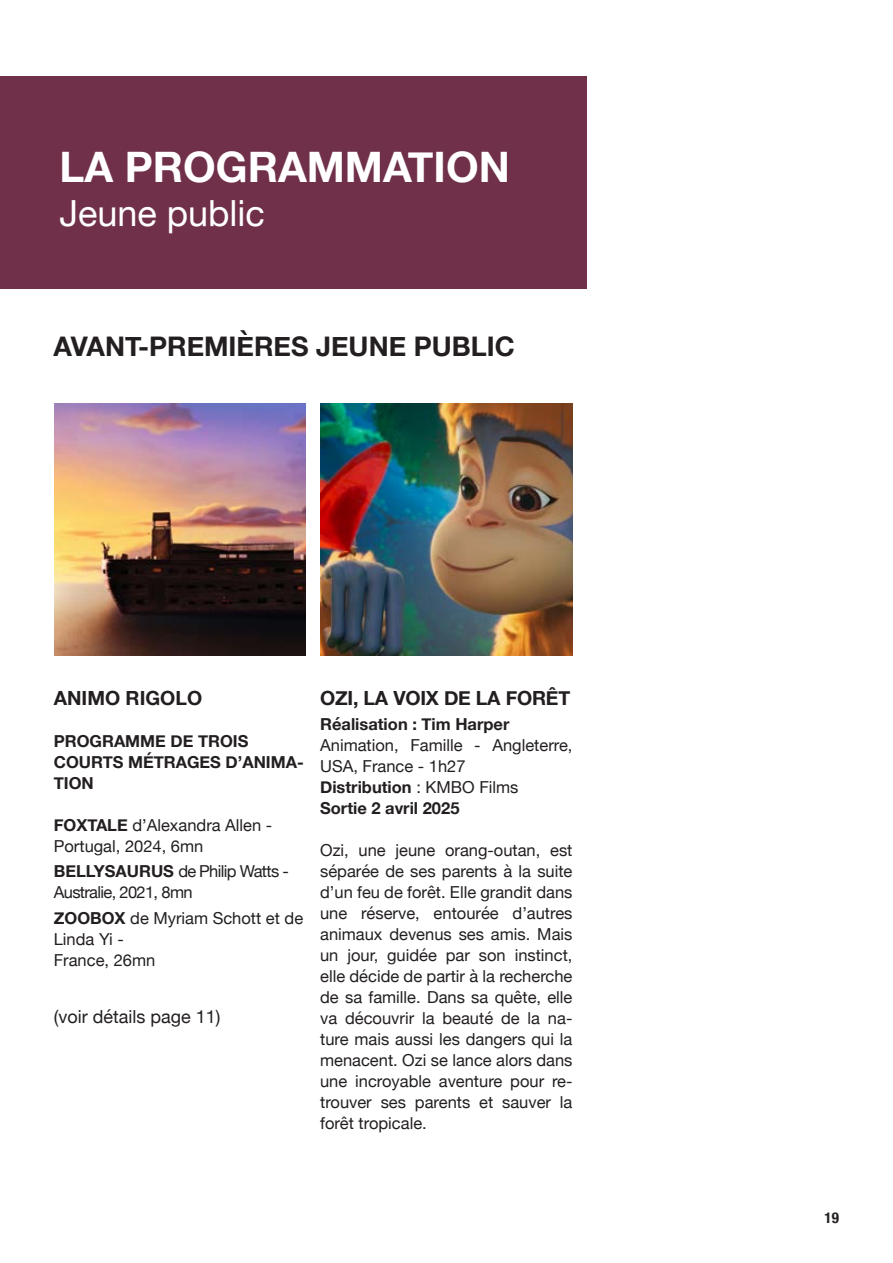
<style>
.page{position:relative;width:893px;height:1263px;background:#fff}
.page>*{position:absolute;margin:0;border:0;box-sizing:border-box;transform-origin:0 0}
.t1{font:700 42px "Helvetica Neue";color:#fff}
.t2{font:36px "Helvetica Neue";color:#fff}
.t3{font:700 27px "Helvetica Neue";color:#231f20}
.t4{font:700 19.5px "Helvetica Neue";letter-spacing:-.01em;color:#231f20}
.t5{font:18px "Helvetica Neue";color:#231f20}
.t6{font:16.5px/21px "Helvetica Neue";color:#231f20}
.t7{font:700 16.5px/21px "Helvetica Neue";color:#231f20}
.t8{font:16.5px/21px "Helvetica Neue";letter-spacing:-.04em;color:#231f20}
.t9{font:700 condensed 15px "Helvetica Neue";color:#231f20}
.s1{font-weight:700}
</style>
<div class="page">
<div style="left:0;top:76px;width:587px;height:213px;background:#70304a"></div>
<img style="left:54px;top:404px;width:252px;height:252px">
<img style="left:320px;top:404px;width:252px;height:252px">
<h1 class="t1" style="left:60px;top:134px;width:452px">LA PROGRAMMATION</h1>
<h2 class="t2" style="left:60px;top:187px;width:207px">Jeune public</h2>
<h3 class="t3" style="left:54px;top:325px;width:463px">AVANT-PREMIÈRES JEUNE PUBLIC</h3>
<p class="t4" style="left:54px;top:682px;width:150px">ANIMO RIGOLO</p>
<p class="t7" style="left:54px;top:731px;width:251px">PROGRAMME DE TROIS<br>COURTS MÉTRAGES D’ANIMA-<br>TION</p>
<p class="t6" style="left:54px;top:815px;width:220px"><span class="s1">FOXTALE</span> d’Alexandra Allen -<br>Portugal, 2024, 6mn</p>
<p class="t8" style="left:54px;top:862px;width:237px"><span class="s1">BELLYSAURUS</span> de Philip Watts -<br>Australie, 2021, 8mn</p>
<p class="t6" style="left:54px;top:908px;width:251px"><span class="s1">ZOOBOX</span> de Myriam Schott et de<br>Linda Yi -<br>France, 26mn</p>
<p class="t5" style="left:54px;top:1003px;width:168px">(voir détails page 11)</p>
<p class="t4" style="left:320px;top:682px;width:252px">OZI, LA VOIX DE LA FORÊT</p>
<p class="t7" style="left:320px;top:714px;width:191px">Réalisation : Tim Harper</p>
<p class="t6" style="left:320px;top:736px;width:254px">Animation, Famille - Angleterre,<br>USA, France - 1h27<br><span class="s1">Distribution</span> : KMBO Films<br><span class="s1">Sortie 2 avril 2025</span></p>
<p class="t6" style="left:320px;top:841px;width:254px;text-align:justify">Ozi, une jeune orang-outan, est séparée de ses parents à la suite d’un feu de forêt. Elle grandit dans une réserve, entourée d’autres animaux devenus ses amis. Mais un jour, guidée par son instinct, elle décide de partir à la recherche de sa famille. Dans sa quête, elle va découvrir la beauté de la na&shy;ture mais aussi les dangers qui la menacent. Ozi se lance alors dans une incroyable aventure pour re&shy;trouver ses parents et sauver la forêt tropicale.</p>
<p class="t9" style="left:825px;top:1205px;width:16px">19</p>
</div>
